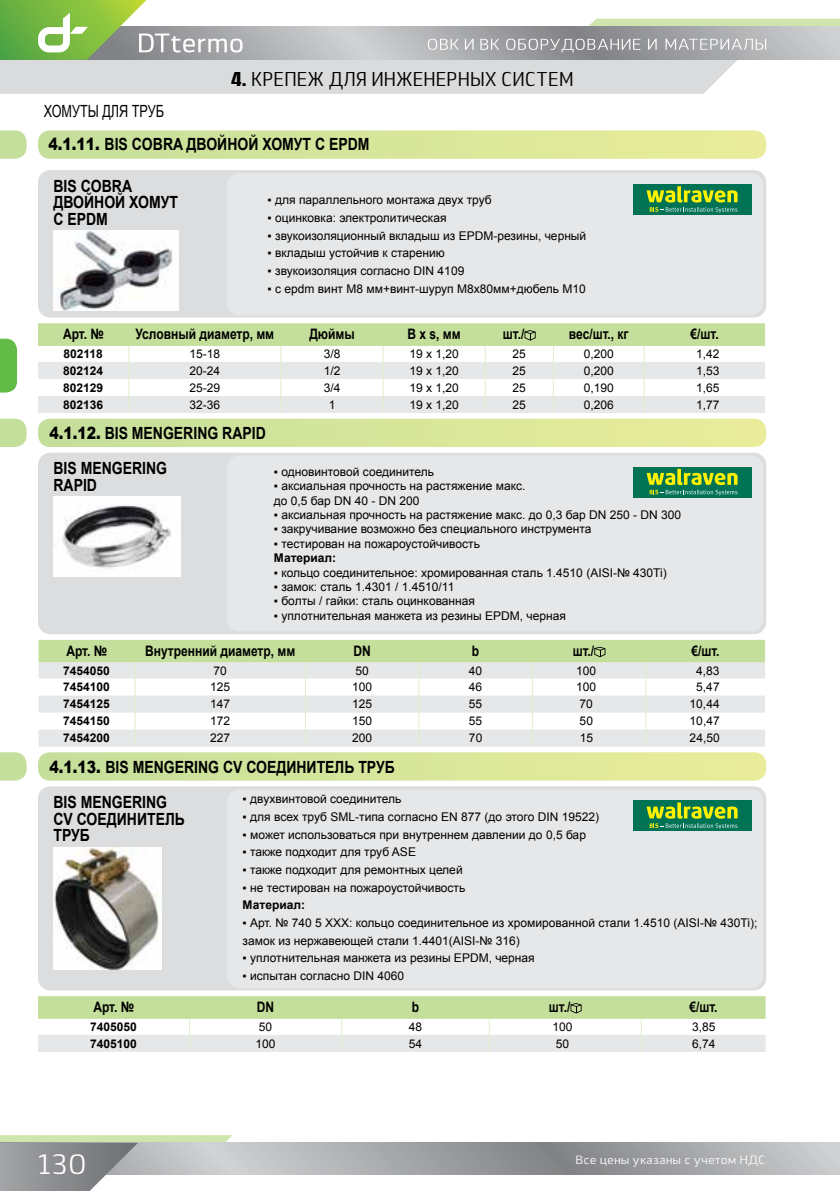
<style>
.page{position:relative;width:840px;height:1191px;background:#fff}
.page>*{position:absolute;margin:0;border:0;box-sizing:border-box;transform-origin:0 0}
.t1{font:28px "Lytiga Pro";color:#fff}
.t2{font:20px "Lytiga Pro Condensed";color:#000}
.t3{font:700 16.8px/16.8px "Arial";color:#000;scale:.83 1}
.t4{font:16.8px "Arial";color:#000;scale:.75 1}
.t5{font:700 14.4px "Arial";color:#000;scale:.83 1}
.t6{font:12px/14.4px "Arial";color:#000}
.t7{font:700 12px "Arial";color:#000}
.t8{font:12px "Lytiga Pro";color:#fff}
.s1{font-weight:900}
</style>
<div class="page">
<svg style="left:232px;top:1142px;width:607px;height:32px;background:#a6a8aa"></svg>
<svg style="left:0;top:1135px;width:232px;height:56px"></svg>
<div style="left:38px;top:130px;width:727px;height:29px;background:linear-gradient(to right,#c5df9b,#eaed9a);border-radius:12px"></div>
<svg style="left:0;top:130px;width:27px;height:29px"></svg>
<svg style="left:0;top:0;width:839px;height:94px"></svg>
<svg style="left:0;top:339px;width:17px;height:53px"></svg>
<svg style="left:38px;top:323px;width:726px;height:90px"></svg>
<div style="left:38px;top:170px;width:727px;height:147px;background:#dcddde"></div>
<div style="left:227px;top:173px;width:536px;height:142px;background:#e6e7e8"></div>
<img style="left:53px;top:231px;width:125px;height:79px">
<svg style="left:39px;top:640px;width:725px;height:106px"></svg>
<div style="left:38px;top:453px;width:727px;height:181px;background:#dcddde"></div>
<div style="left:227px;top:455px;width:536px;height:176px;background:#e6e7e8"></div>
<img style="left:53px;top:497px;width:128px;height:80px">
<svg style="left:38px;top:752px;width:727px;height:28px;background:#d7e69b"></svg>
<svg style="left:0;top:752px;width:27px;height:28px"></svg>
<svg style="left:38px;top:996px;width:727px;height:55px"></svg>
<div style="left:38px;top:786px;width:727px;height:204px;background:#dcddde"></div>
<div style="left:227px;top:789px;width:536px;height:199px;background:#e6e7e8"></div>
<img style="left:53px;top:847px;width:108px;height:122px">
<svg style="left:38px;top:419px;width:727px;height:28px;background:#d7e69a"></svg>
<svg style="left:0;top:419px;width:27px;height:28px"></svg>
<div style="left:633px;top:184px;width:118px;height:31px;background:#007355"></div>
<svg style="left:646px;top:186px;width:91px;height:27px"></svg>
<div style="left:633px;top:467px;width:118px;height:30px;background:#007355"></div>
<svg style="left:646px;top:469px;width:91px;height:26px"></svg>
<div style="left:633px;top:800px;width:118px;height:31px;background:#007355"></div>
<svg style="left:646px;top:802px;width:91px;height:27px"></svg>
<h3 class="t4" style="left:44px;top:100px;width:162px">ХОМУТЫ ДЛЯ ТРУБ</h3>
<h2 class="t2" style="left:230px;top:66px;width:344px"><span class="s1">4.</span> КРЕПЕЖ ДЛЯ ИНЖЕНЕРНЫХ СИСТЕМ</h2>
<h3 class="t3" style="left:48px;top:136px;width:388px"><span class="s1">4.1.11.</span> BIS COBRA ДВОЙНОЙ ХОМУТ С EPDM</h3>
<h3 class="t3" style="left:53px;top:178px;width:151px">BIS COBRA<br>ДВОЙНОЙ ХОМУТ<br>С EPDM</h3>
<p class="t6" style="left:267px;top:193px;width:226px">▪ для параллельного монтажа двух труб</p>
<p class="t6" style="left:267px;top:211px;width:180px">▪ оцинковка: электролитическая</p>
<p class="t6" style="left:267px;top:228px;width:320px">▪ звукоизоляционный вкладыш из EPDM-резины, черный</p>
<p class="t6" style="left:267px;top:246px;width:179px">▪ вкладыш устойчив к старению</p>
<p class="t6" style="left:267px;top:264px;width:198px">▪ звукоизоляция согласно DIN 4109</p>
<p class="t6" style="left:267px;top:281px;width:319px">▪ с epdm винт М8 мм+винт-шуруп М8х80мм+дюбель М10</p>
<p class="t5" style="left:63px;top:324px;width:51px">Арт. №</p>
<p class="t5" style="left:135px;top:324px;width:168px">Условный диаметр, мм</p>
<p class="t5" style="left:309px;top:324px;width:56px">Дюймы</p>
<p class="t5" style="left:407px;top:324px;width:65px">B x s, мм</p>
<p class="t5" style="left:502px;top:324px;width:27px">шт./</p>
<p class="t5" style="left:568px;top:324px;width:73px">вес/шт., кг</p>
<p class="t5" style="left:690px;top:324px;width:35px">€/шт.</p>
<p class="t7" style="left:63px;top:346px;width:41px">802118</p>
<p class="t6" style="left:189px;top:347px;width:32px">15-18</p>
<p class="t6" style="left:323px;top:347px;width:18px">3/8</p>
<p class="t6" style="left:409px;top:347px;width:51px">19 x 1,20</p>
<p class="t6" style="left:512px;top:347px;width:15px">25</p>
<p class="t6" style="left:583px;top:347px;width:32px">0,200</p>
<p class="t6" style="left:696px;top:347px;width:25px">1,42</p>
<p class="t7" style="left:63px;top:362px;width:42px">802124</p>
<p class="t6" style="left:189px;top:363px;width:32px">20-24</p>
<p class="t6" style="left:323px;top:363px;width:18px">1/2</p>
<p class="t6" style="left:409px;top:363px;width:51px">19 x 1,20</p>
<p class="t6" style="left:512px;top:363px;width:15px">25</p>
<p class="t6" style="left:583px;top:363px;width:32px">0,200</p>
<p class="t6" style="left:696px;top:363px;width:25px">1,53</p>
<p class="t7" style="left:63px;top:379px;width:42px">802129</p>
<p class="t6" style="left:189px;top:380px;width:32px">25-29</p>
<p class="t6" style="left:323px;top:380px;width:18px">3/4</p>
<p class="t6" style="left:409px;top:380px;width:51px">19 x 1,20</p>
<p class="t6" style="left:512px;top:380px;width:15px">25</p>
<p class="t6" style="left:583px;top:380px;width:32px">0,190</p>
<p class="t6" style="left:696px;top:380px;width:25px">1,65</p>
<p class="t7" style="left:63px;top:397px;width:42px">802136</p>
<p class="t6" style="left:189px;top:397px;width:32px">32-36</p>
<p class="t6" style="left:328px;top:397px;width:8px">1</p>
<p class="t6" style="left:409px;top:397px;width:51px">19 x 1,20</p>
<p class="t6" style="left:512px;top:397px;width:15px">25</p>
<p class="t6" style="left:583px;top:397px;width:32px">0,206</p>
<p class="t6" style="left:696px;top:397px;width:25px">1,77</p>
<h3 class="t3" style="left:49px;top:425px;width:262px"><span class="s1">4.1.12.</span> BIS MENGERING RAPID</h3>
<h3 class="t3" style="left:53px;top:460px;width:138px">BIS MENGERING<br>RAPID</h3>
<p class="t6" style="left:274px;top:464px;width:162px">▪ одновинтовой соединитель</p>
<p class="t6" style="left:274px;top:479px;width:253px">▪ аксиальная прочность на растяжение макс. до 0,5 бар DN 40 - DN 200</p>
<p class="t6" style="left:274px;top:508px;width:408px">▪ аксиальная прочность на растяжение макс. до 0,3 бар DN 250 - DN 300</p>
<p class="t6" style="left:274px;top:522px;width:319px">▪ закручивание возможно без специального инструмента</p>
<p class="t6" style="left:274px;top:536px;width:207px">▪ тестирован на пожароустойчивость</p>
<p class="t7" style="left:274px;top:550px;width:64px">Материал:</p>
<p class="t6" style="left:274px;top:565px;width:394px">▪ кольцо соединительное: хромированная сталь 1.4510 (AISI-№ 430Ti)</p>
<p class="t6" style="left:274px;top:580px;width:182px">▪ замок: сталь 1.4301 / 1.4510/11</p>
<p class="t6" style="left:274px;top:594px;width:203px">▪ болты / гайки: сталь оцинкованная</p>
<p class="t6" style="left:274px;top:608px;width:293px">▪ уплотнительная манжета из резины EPDM, черная</p>
<p class="t5" style="left:66px;top:641px;width:51px">Арт. №</p>
<p class="t5" style="left:145px;top:641px;width:182px">Внутренний диаметр, мм</p>
<p class="t5" style="left:353px;top:641px;width:22px">DN</p>
<p class="t5" style="left:471px;top:641px;width:10px">b</p>
<p class="t5" style="left:572px;top:641px;width:27px">шт./</p>
<p class="t5" style="left:691px;top:641px;width:35px">€/шт.</p>
<p class="t7" style="left:63px;top:662px;width:48px">7454050</p>
<p class="t6" style="left:213px;top:663px;width:15px">70</p>
<p class="t6" style="left:355px;top:663px;width:15px">50</p>
<p class="t6" style="left:468px;top:663px;width:15px">40</p>
<p class="t6" style="left:576px;top:663px;width:22px">100</p>
<p class="t6" style="left:696px;top:663px;width:25px">4,83</p>
<p class="t7" style="left:63px;top:679px;width:48px">7454100</p>
<p class="t6" style="left:210px;top:680px;width:22px">125</p>
<p class="t6" style="left:352px;top:680px;width:22px">100</p>
<p class="t6" style="left:468px;top:680px;width:15px">46</p>
<p class="t6" style="left:576px;top:680px;width:22px">100</p>
<p class="t6" style="left:696px;top:680px;width:25px">5,47</p>
<p class="t7" style="left:63px;top:696px;width:48px">7454125</p>
<p class="t6" style="left:210px;top:697px;width:22px">147</p>
<p class="t6" style="left:352px;top:697px;width:22px">125</p>
<p class="t6" style="left:468px;top:697px;width:15px">55</p>
<p class="t6" style="left:579px;top:697px;width:15px">70</p>
<p class="t6" style="left:689px;top:697px;width:32px">10,44</p>
<p class="t7" style="left:63px;top:713px;width:48px">7454150</p>
<p class="t6" style="left:210px;top:714px;width:22px">172</p>
<p class="t6" style="left:352px;top:714px;width:22px">150</p>
<p class="t6" style="left:468px;top:714px;width:15px">55</p>
<p class="t6" style="left:579px;top:714px;width:15px">50</p>
<p class="t6" style="left:689px;top:714px;width:32px">10,47</p>
<p class="t7" style="left:63px;top:730px;width:48px">7454200</p>
<p class="t6" style="left:210px;top:731px;width:22px">227</p>
<p class="t6" style="left:352px;top:731px;width:22px">200</p>
<p class="t6" style="left:468px;top:731px;width:15px">70</p>
<p class="t6" style="left:579px;top:731px;width:15px">15</p>
<p class="t6" style="left:689px;top:731px;width:32px">24,50</p>
<h3 class="t3" style="left:49px;top:759px;width:417px"><span class="s1">4.1.13.</span> BIS MENGERING CV СОЕДИНИТЕЛЬ ТРУБ</h3>
<h3 class="t3" style="left:53px;top:794px;width:160px">BIS MENGERING<br>CV СОЕДИНИТЕЛЬ<br>ТРУБ</h3>
<p class="t6" style="left:242px;top:792px;width:160px">▪ двухвинтовой соединитель</p>
<p class="t6" style="left:242px;top:809px;width:358px">▪ для всех труб SML-типа согласно EN 877 (до этого DIN 19522)</p>
<p class="t6" style="left:242px;top:827px;width:344px">▪ может использоваться при внутреннем давлении до 0,5 бар</p>
<p class="t6" style="left:242px;top:845px;width:175px">▪ также подходит для труб ASE</p>
<p class="t6" style="left:242px;top:862px;width:221px">▪ также подходит для ремонтных целей</p>
<p class="t6" style="left:242px;top:880px;width:224px">▪ не тестирован на пожароустойчивость</p>
<p class="t7" style="left:242px;top:897px;width:64px">Материал:</p>
<p class="t6" style="left:242px;top:914px;width:516px;line-height:17.6px">▪ Арт. № 740 5 XXX: кольцо соединительное из хромированной стали 1.4510 (AISI-№ 430Ti); замок из нержавеющей стали 1.4401(AISI-№ 316)</p>
<p class="t6" style="left:242px;top:951px;width:293px">▪ уплотнительная манжета из резины EPDM, черная</p>
<p class="t6" style="left:242px;top:968px;width:163px">▪ испытан согласно DIN 4060</p>
<p class="t5" style="left:93px;top:997px;width:51px">Арт. №</p>
<p class="t5" style="left:257px;top:997px;width:22px">DN</p>
<p class="t5" style="left:411px;top:997px;width:10px">b</p>
<p class="t5" style="left:548px;top:997px;width:27px">шт./</p>
<p class="t5" style="left:689px;top:997px;width:35px">€/шт.</p>
<p class="t7" style="left:90px;top:1019px;width:48px">7405050</p>
<p class="t6" style="left:259px;top:1020px;width:15px">50</p>
<p class="t6" style="left:408px;top:1020px;width:15px">48</p>
<p class="t6" style="left:552px;top:1020px;width:22px">100</p>
<p class="t6" style="left:691px;top:1020px;width:25px">3,85</p>
<p class="t7" style="left:90px;top:1035px;width:48px">7405100</p>
<p class="t6" style="left:255px;top:1036px;width:22px">100</p>
<p class="t6" style="left:408px;top:1036px;width:15px">54</p>
<p class="t6" style="left:555px;top:1036px;width:15px">50</p>
<p class="t6" style="left:691px;top:1036px;width:25px">6,74</p>
<h1 class="t1" style="left:38px;top:1147px;width:51px">130</h1>
<p class="t8" style="left:575px;top:1152px;width:192px">Все цены указаны с учетом НДС</p>
</div>
